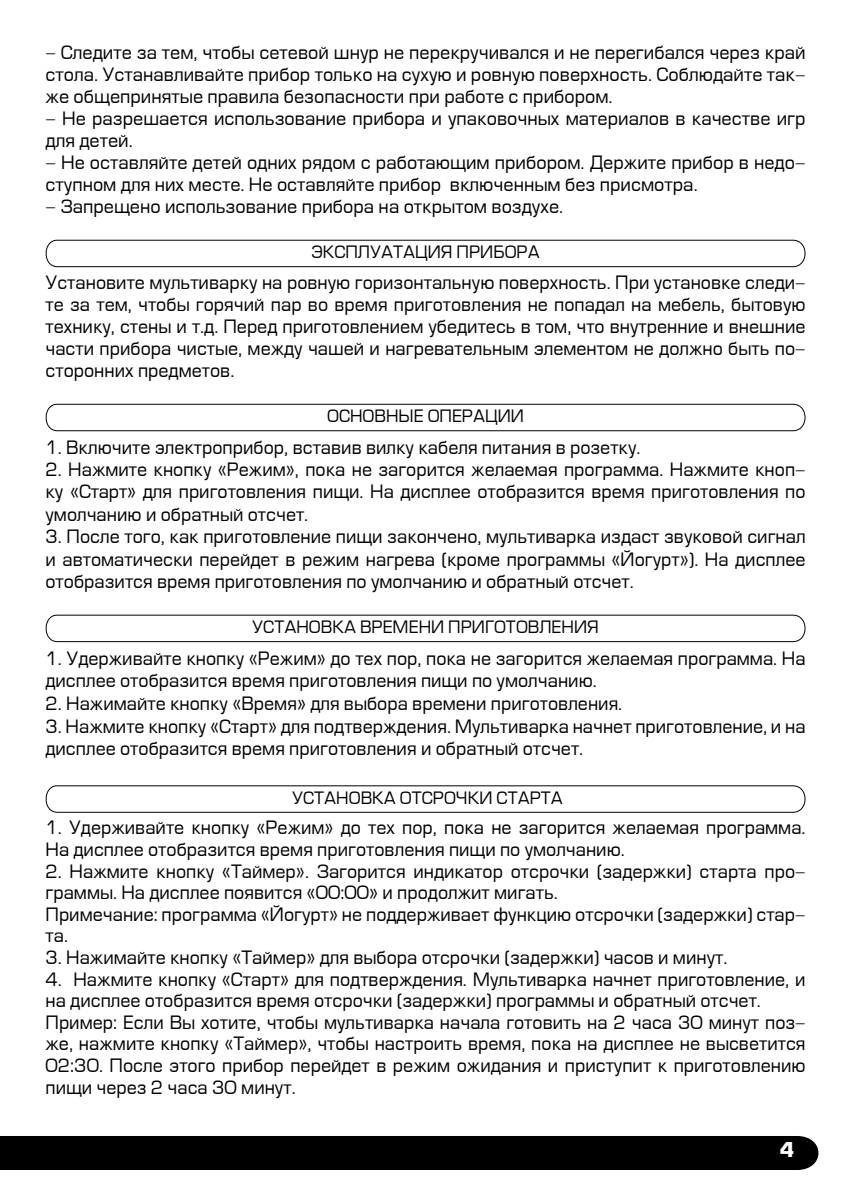
<style>
.page{position:relative;width:851px;height:1191px;background:#fff}
.page>*{position:absolute;margin:0;border:0;box-sizing:border-box;transform-origin:0 0}
.t1{font:700 20px "Europe";color:#fff}
.t2{font:18px/21.6px "Europe";color:#000}
.t3{font:16.6px "Europe";color:#000}
</style>
<div class="page">
<div style="left:0;top:1136px;width:819px;height:34px;background:#000"></div>
<svg style="left:45px;top:239px;width:761px;height:29px"></svg>
<svg style="left:45px;top:403px;width:761px;height:29px"></svg>
<svg style="left:45px;top:614px;width:761px;height:28px"></svg>
<svg style="left:45px;top:785px;width:761px;height:28px"></svg>
<p class="t2" style="left:45px;top:42px;width:761px;text-align:justify">- Следите за тем, чтобы сетевой шнур не перекручивался и не перегибался через край стола. Устанавливайте прибор только на сухую и ровную поверхность. Соблюдайте так&shy;же общепринятые правила безопасности при работе с прибором.</p>
<p class="t2" style="left:45px;top:108px;width:761px">- Не разрешается использование прибора и упаковочных материалов в качестве игр для детей.</p>
<p class="t2" style="left:45px;top:152px;width:761px">- Не оставляйте детей одних рядом с работающим прибором. Держите прибор в недо&shy;ступном для них месте. Не оставляйте прибор включенным без присмотра.</p>
<p class="t2" style="left:45px;top:196px;width:519px">- Запрещено использование прибора на открытом воздухе.</p>
<p class="t3" style="left:311px;top:243px;width:230px">ЭКСПЛУАТАЦИЯ ПРИБОРА</p>
<p class="t2" style="left:45px;top:272px;width:761px;text-align:justify">Установите мультиварку на ровную горизонтальную поверхность. При установке следи&shy;те за тем, чтобы горячий пар во время приготовления не попадал на мебель, бытовую технику, стены и т.д. Перед приготовлением убедитесь в том, что внутренние и внешние части прибора чистые, между чашей и нагревательным элементом не должно быть по&shy;сторонних предметов.</p>
<p class="t3" style="left:327px;top:407px;width:198px">ОСНОВНЫЕ ОПЕРАЦИИ</p>
<p class="t2" style="left:45px;top:437px;width:596px">1. Включите электроприбор, вставив вилку кабеля питания в розетку.</p>
<p class="t2" style="left:45px;top:459px;width:761px;line-height:22.4px;text-align:justify">2. Нажмите кнопку «Режим», пока не загорится желаемая программа. Нажмите кноп&shy;ку «Старт» для приготовления пищи. На дисплее отобразится время приготовления по умолчанию и обратный отсчет.</p>
<p class="t2" style="left:45px;top:526px;width:761px;line-height:22.4px;text-align:justify">3. После того, как приготовление пищи закончено, мультиварка издаст звуковой сигнал и автоматически перейдет в режим нагрева (кроме программы «Йогурт»). На дисплее отобразится время приготовления по умолчанию и обратный отсчет.</p>
<p class="t3" style="left:252px;top:618px;width:348px">УСТАНОВКА ВРЕМЕНИ ПРИГОТОВЛЕНИЯ</p>
<p class="t2" style="left:45px;top:647px;width:761px;line-height:22.6px">1. Удерживайте кнопку «Режим» до тех пор, пока не загорится желаемая программа. На дисплее отобразится время приготовления пищи по умолчанию.</p>
<p class="t2" style="left:45px;top:693px;width:578px">2. Нажимайте кнопку «Время» для выбора времени приготовления.</p>
<p class="t2" style="left:45px;top:715px;width:761px;line-height:22.6px">3. Нажмите кнопку «Старт» для подтверждения. Мультиварка начнет приготовление, и на дисплее отобразится время приготовления и обратный отсчет.</p>
<p class="t3" style="left:292px;top:789px;width:272px">УСТАНОВКА ОТСРОЧКИ СТАРТА</p>
<p class="t2" style="left:45px;top:817px;width:761px">1. Удерживайте кнопку «Режим» до тех пор, пока не загорится желаемая программа.<br>На дисплее отобразится время приготовления пищи по умолчанию.</p>
<p class="t2" style="left:45px;top:861px;width:761px">2. Нажмите кнопку «Таймер». Загорится индикатор отсрочки (задержки) старта про&shy;граммы. На дисплее появится «00:00» и продолжит мигать.<br>Примечание: программа «Йогурт» не поддерживает функцию отсрочки (задержки) стар&shy;та.</p>
<p class="t2" style="left:45px;top:947px;width:683px">3. Нажимайте кнопку «Таймер» для выбора отсрочки (задержки) часов и минут.</p>
<p class="t2" style="left:45px;top:969px;width:761px">4. Нажмите кнопку «Старт» для подтверждения. Мультиварка начнет приготовление, и на дисплее отобразится время отсрочки (задержки) программы и обратный отсчет.<br>Пример: Если Вы хотите, чтобы мультиварка начала готовить на 2 часа 30 минут поз&shy;же, нажмите кнопку «Таймер», чтобы настроить время, пока на дисплее не высветится 02:30. После этого прибор перейдет в режим ожидания и приступит к приготовлению пищи через 2 часа 30 минут.</p>
<p class="t1" style="left:779px;top:1137px;width:16px">4</p>
</div>
